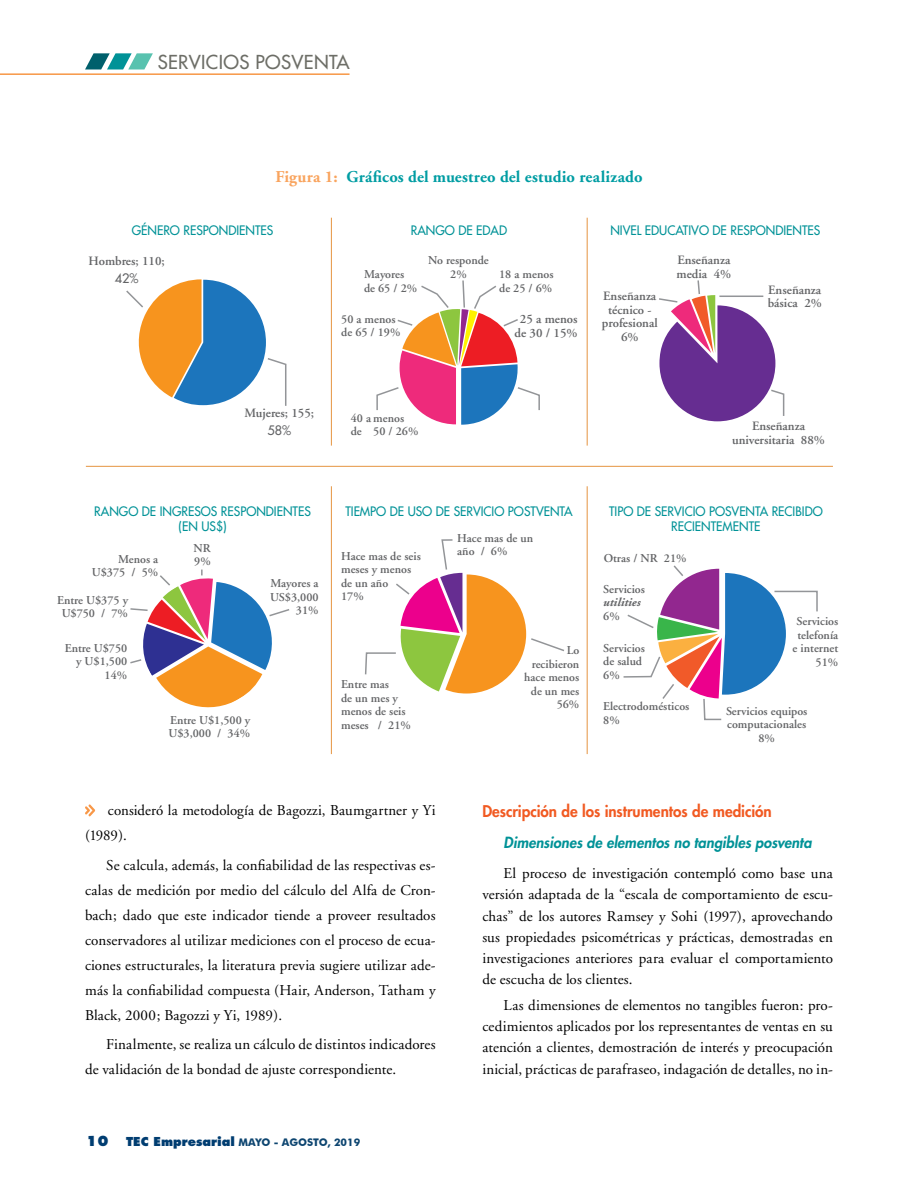
<style>
.page{position:relative;width:918px;height:1188px;background:#fff}
.page>*{position:absolute;margin:0;border:0;box-sizing:border-box;transform-origin:0 0}
.t1{font:18.75px "Futura";letter-spacing:.02em;color:#6d6e67}
.t2{font:700 16.5px "Adobe Garamond";letter-spacing:.01em;color:#009da3}
.t3{font:800 15.75px "Futura";letter-spacing:-.005em;color:#f15a22}
.t4{font:15px/21.3px "Adobe Garamond";letter-spacing:.01em;color:#000;text-align:justify}
.t5{font:italic 800 15px "Futura";color:#009297}
.t6{font:800 13.5px "Futura";color:#003d71}
.t7{font:12.75px/15.3px "Futura";color:#009297;text-align:center;scale:.95 1}
.t8{font:600 12.75px/13.5px "Adobe Garamond";color:#636466;text-align:center}
.t9{font:12.75px "Futura";color:#636466}
.t10{font:600 12px/13.5px "Adobe Garamond";color:#636466}
.t11{font:italic 700 12px "Adobe Garamond";color:#636466}
.t12{font:700 10.5px "Futura BT";color:#0d4570}
.s1{color:#f9a45e}
.s2{font-family:"Futura";font-weight:800;font-size:12px;color:#003d71}
</style>
<div class="page">
<svg style="left:85px;top:804px;width:10px;height:12px"></svg>
<svg style="left:126px;top:279px;width:161px;height:127px"></svg>
<hr style="left:331px;top:218px;width:1px;height:228px;background:#e8a056">
<hr style="left:331px;top:486px;width:1px;height:268px;background:#e8a056">
<hr style="left:86px;top:466px;width:747px;height:1px;background:#e8a056">
<hr style="left:587px;top:218px;width:1px;height:228px;background:#e8a056">
<hr style="left:587px;top:486px;width:1px;height:268px;background:#e8a056">
<svg style="left:376px;top:280px;width:164px;height:145px"></svg>
<svg style="left:659px;top:280px;width:126px;height:141px"></svg>
<svg style="left:130px;top:570px;width:160px;height:138px"></svg>
<svg style="left:365px;top:539px;width:199px;height:155px"></svg>
<svg style="left:623px;top:565px;width:195px;height:156px"></svg>
<hr style="left:0;top:74px;width:350px;height:1px;background:#f58220">
<svg style="left:85px;top:53px;width:68px;height:16px"></svg>
<p class="t1" style="left:158px;top:50px;width:194px">SERVICIOS POSVENTA</p>
<p class="t2" style="left:275px;top:168px;width:369px"><span class="s1">Figura 1:</span> Gráficos del muestreo del estudio realizado</p>
<p class="t7" style="left:132px;top:223px;width:151px">GÉNERO RESPONDIENTES</p>
<p class="t7" style="left:411px;top:223px;width:103px">RANGO DE EDAD</p>
<p class="t7" style="left:610px;top:223px;width:223px">NIVEL EDUCATIVO DE RESPONDIENTES</p>
<p class="t8" style="left:89px;top:254px;width:78px">Hombres; 110;</p>
<p class="t9" style="left:115px;top:270px;width:25px">42%</p>
<p class="t10" style="left:428px;top:254px;width:62px;text-align:center">No responde<br>2%</p>
<p class="t10" style="left:364px;top:268px;width:55px">Mayores de 65 / 2%</p>
<p class="t10" style="left:499px;top:268px;width:56px">18 a menos de 25 / 6%</p>
<p class="t10" style="left:341px;top:312px;width:61px">50 a menos de 65 / 19%</p>
<p class="t8" style="left:515px;top:313px;width:65px">25 a menos de 30 / 15%</p>
<p class="t8" style="left:677px;top:254px;width:56px;text-align:left">Enseñanza media 4%</p>
<p class="t8" style="left:602px;top:290px;width:57px">Enseñanza técnico - profesional<br>6%</p>
<p class="t8" style="left:768px;top:283px;width:56px;text-align:left">Enseñanza básica 2%</p>
<p class="t8" style="left:245px;top:407px;width:71px">Mujeres; 155;</p>
<p class="t9" style="left:267px;top:423px;width:25px">58%</p>
<p class="t10" style="left:351px;top:412px;width:69px">40 a menos<br>de 50 / 26%</p>
<p class="t8" style="left:732px;top:420px;width:94px">Enseñanza universitaria 88%</p>
<p class="t7" style="left:94px;top:503px;width:229px">RANGO DE INGRESOS RESPONDIENTES (EN US$)</p>
<p class="t7" style="left:345px;top:503px;width:241px">TIEMPO DE USO DE SERVICIO POSTVENTA</p>
<p class="t7" style="left:609px;top:503px;width:227px">TIPO DE SERVICIO POSVENTA RECIBIDO<br>RECIENTEMENTE</p>
<p class="t10" style="left:457px;top:531px;width:77px">Hace mas de un año / 6%</p>
<p class="t10" style="left:194px;top:542px;width:19px">NR<br>9%</p>
<p class="t10" style="left:341px;top:550px;width:81px">Hace mas de seis meses y menos de un año<br>17%</p>
<p class="t10" style="left:604px;top:552px;width:84px">Otras / NR 21%</p>
<p class="t10" style="left:603px;top:582px;width:43px">Servicios</p>
<p class="t11" style="left:603px;top:596px;width:39px">utilities</p>
<p class="t10" style="left:603px;top:609px;width:18px">6%</p>
<p class="t10" style="left:603px;top:641px;width:43px">Servicios de salud<br>6%</p>
<p class="t10" style="left:603px;top:700px;width:88px">Electrodomésticos<br>8%</p>
<p class="t10" style="left:726px;top:704px;width:83px;text-align:center">Servicios equipos computacionales<br>8%</p>
<p class="t10" style="left:92px;top:553px;width:68px;text-align:right">Menos a<br>U$375 / 5%</p>
<p class="t10" style="left:270px;top:577px;width:50px;text-align:right">Mayores a<br>US$3,000<br>31%</p>
<p class="t10" style="left:57px;top:594px;width:72px;text-align:center">Entre U$375 y<br>U$750 / 7%</p>
<p class="t10" style="left:793px;top:615px;width:47px;text-align:right">Servicios telefonía e internet<br>51%</p>
<p class="t10" style="left:65px;top:641px;width:64px;text-align:right">Entre U$750 y U$1,500<br>14%</p>
<p class="t10" style="left:524px;top:644px;width:57px;text-align:right">Lo recibieron hace menos de un mes<br>56%</p>
<p class="t10" style="left:341px;top:678px;width:71px">Entre mas<br>de un mes y menos de seis meses / 21%</p>
<p class="t10" style="left:169px;top:713px;width:83px">Entre U$1,500 y<br>U$3,000 / 34%</p>
<p class="t4" style="left:85px;top:799px;width:352px;line-height:24.9px;text-indent:23px">consideró la metodología de Bagozzi, Baumgartner y Yi (1989).</p>
<p class="t4" style="left:85px;top:853px;width:352px;line-height:24.9px;text-indent:21px">Se calcula, además, la confiabilidad de las respectivas es&shy;calas de medición por medio del cálculo del Alfa de Cron&shy;bach; dado que este indicador tiende a proveer resultados conservadores al utilizar mediciones con el proceso de ecua&shy;ciones estructurales, la literatura previa sugiere utilizar ade&shy;más la confiabilidad compuesta (Hair, Anderson, Tatham y Black, 2000; Bagozzi y Yi, 1989).</p>
<p class="t4" style="left:85px;top:1032px;width:352px;line-height:25px;text-indent:21px">Finalmente, se realiza un cálculo de distintos indicadores de validación de la bondad de ajuste correspondiente.</p>
<p class="t6" style="left:86px;top:1132px;width:24px">10</p>
<p class="t12" style="left:126px;top:1136px;width:236px"><span class="s2">TEC Empresarial</span> MAYO - AGOSTO, 2019</p>
<p class="t3" style="left:482px;top:801px;width:291px">Descripción de los instrumentos de medición</p>
<p class="t5" style="left:504px;top:833px;width:309px">Dimensiones de elementos no tangibles posventa</p>
<p class="t4" style="left:482px;top:863px;width:352px;text-indent:21px">El proceso de investigación contempló como base una versión adaptada de la “escala de comportamiento de escu&shy;chas” de los autores Ramsey y Sohi (1997), aprovechando sus propiedades psicométricas y prácticas, demostradas en investigaciones anteriores para evaluar el comportamiento de escucha de los clientes.</p>
<p class="t4" style="left:482px;top:995px;width:352px;text-indent:21px">Las dimensiones de elementos no tangibles fueron: pro&shy;cedimientos aplicados por los representantes de ventas en su atención a clientes, demostración de interés y preocupación inicial, prácticas de parafraseo, indagación de detalles, no in-</p>
</div>
